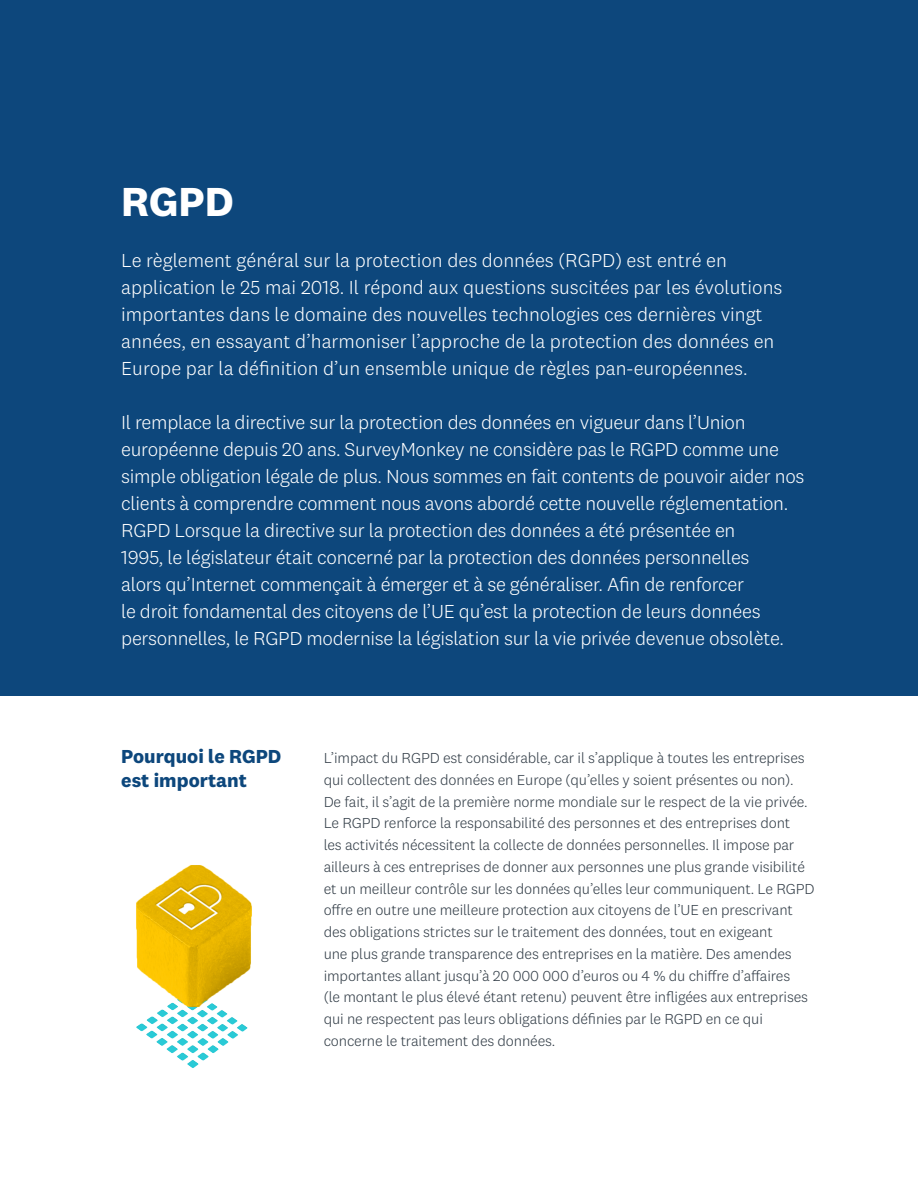
<style>
.page{position:relative;width:918px;height:1188px;background:#fff}
.page>*{position:absolute;margin:0;border:0;box-sizing:border-box;transform-origin:0 0}
.t1{font:700 42px "National 2";color:#fff}
.White_body{font:300 19.5px/27px "National 2";letter-spacing:-.015em;color:#fff}
.Blue_sideHead{font:700 19.5px/23.4px "National 2";color:#0d477c}
.t2{font:300 15px/21.8px "National 2";letter-spacing:-.01em;color:#323d47}
</style>
<div class="page">
<div style="left:0;top:0;width:918px;height:696px;background:#0d477c"></div>
<img style="left:136px;top:865px;width:116px;height:203px">
<p class="t1" style="left:121px;top:175px;width:114px">RGPD</p>
<p class="White_body" style="left:121px;top:247px;width:663px">Le règlement général sur la protection des données (RGPD) est entré en application le 25 mai 2018. Il répond aux questions suscitées par les évolutions importantes dans le domaine des nouvelles technologies ces dernières vingt années, en essayant d’harmoniser l’approche de la protection des données en Europe par la définition d’un ensemble unique de règles pan-européennes.</p>
<p class="White_body" style="left:121px;top:409px;width:685px">Il remplace la directive sur la protection des données en vigueur dans l’Union européenne depuis 20 ans. SurveyMonkey ne considère pas le RGPD comme une simple obligation légale de plus. Nous sommes en fait contents de pouvoir aider nos clients à comprendre comment nous avons abordé cette nouvelle réglementation.<br>RGPD Lorsque la directive sur la protection des données a été présentée en<br>1995, le législateur était concerné par la protection des données personnelles<br>alors qu’Internet commençait à émerger et à se généraliser. Afin de renforcer<br>le droit fondamental des citoyens de l’UE qu’est la protection de leurs données personnelles, le RGPD modernise la législation sur la vie privée devenue obsolète.</p>
<p class="Blue_sideHead" style="left:121px;top:745px;width:162px">Pourquoi le RGPD est important</p>
<p class="t2" style="left:324px;top:747px;width:492px">L’impact du RGPD est considérable, car il s’applique à toutes les entreprises qui collectent des données en Europe (qu’elles y soient présentes ou non).<br>De fait, il s’agit de la première norme mondiale sur le respect de la vie privée.<br>Le RGPD renforce la responsabilité des personnes et des entreprises dont<br>les activités nécessitent la collecte de données personnelles. Il impose par ailleurs à ces entreprises de donner aux personnes une plus grande visibilité et un meilleur contrôle sur les données qu’elles leur communiquent. Le RGPD offre en outre une meilleure protection aux citoyens de l’UE en prescrivant des obligations strictes sur le traitement des données, tout en exigeant<br>une plus grande transparence des entreprises en la matière. Des amendes importantes allant jusqu’à 20 000 000 d’euros ou 4 % du chiffre d’affaires<br>(le montant le plus élevé étant retenu) peuvent être infligées aux entreprises qui ne respectent pas leurs obligations définies par le RGPD en ce qui concerne le traitement des données.</p>
</div>
